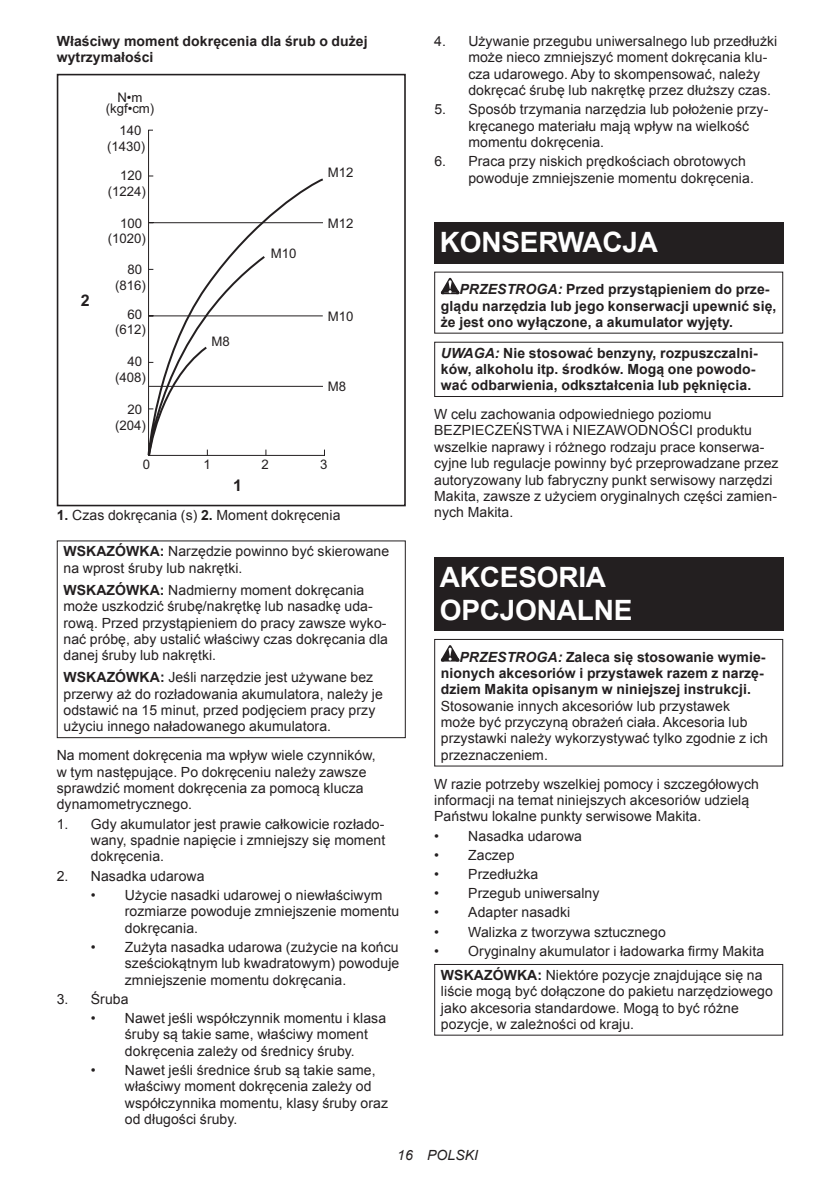
<style>
.page{position:relative;width:840px;height:1191px;background:#fff}
.page>*{position:absolute;margin:0;border:0;box-sizing:border-box;transform-origin:0 0}
.t1{font:700 28px/32.8px "Arial";letter-spacing:-.01em;color:#fff}
.t2{font:700 16px "Arial";color:#231f20}
.t3{font:14px/16.4px "Arial";letter-spacing:.005em;color:#231f20}
.t4{font:700 14px/16.4px "Arial";letter-spacing:.005em;color:#231f20}
.t5{font:italic 14px "Arial";letter-spacing:.005em;color:#231f20}
.t6{font:13.2px/15.8px "Arial";color:#231f20;text-align:right}
.s1{font-weight:700}
.s2{font-style:italic}
</style>
<div class="page">
<div style="left:57px;top:74px;width:348px;height:432px;border:2px solid #231f20"></div>
<svg style="left:147px;top:177px;width:178px;height:279px"></svg>
<hr style="left:148px;top:130px;width:1px;height:326px;background:#231f20">
<div style="left:57px;top:540px;width:348px;height:198px;border:1px solid #231f20"></div>
<div style="left:434px;top:222px;width:348px;height:41px;background:#231f20"></div>
<svg style="left:440px;top:278px;width:19px;height:16px"></svg>
<div style="left:434px;top:342px;width:348px;height:55px;border:1px solid #231f20"></div>
<div style="left:434px;top:557px;width:348px;height:74px;background:#231f20"></div>
<svg style="left:440px;top:645px;width:19px;height:16px"></svg>
<div style="left:434px;top:639px;width:348px;height:127px;border:1px solid #231f20"></div>
<div style="left:434px;top:964px;width:348px;height:71px;border:1px solid #231f20"></div>
<p class="t4" style="left:57px;top:33px;width:312px">Właściwy moment dokręcenia dla śrub o dużej wytrzymałości</p>
<p class="t6" style="left:106px;top:92px;width:50px;line-height:10.6px;text-align:center">N•m (kgf•cm)</p>
<p class="t2" style="left:81px;top:290px;width:10px">2</p>
<p class="t6" style="left:107px;top:123px;width:40px">140 (1430)</p>
<p class="t6" style="left:108px;top:168px;width:40px">120 (1224)</p>
<p class="t6" style="left:108px;top:215px;width:40px">100 (1020)</p>
<p class="t6" style="left:115px;top:262px;width:32px">80 (816)</p>
<p class="t6" style="left:115px;top:306px;width:32px">60 (612)</p>
<p class="t6" style="left:115px;top:354px;width:32px">40 (408)</p>
<p class="t6" style="left:115px;top:401px;width:32px">20 (204)</p>
<p class="t6" style="left:211px;top:334px;width:20px">M8</p>
<p class="t6" style="left:271px;top:245px;width:27px">M10</p>
<p class="t6" style="left:143px;top:457px;width:9px">0</p>
<p class="t6" style="left:203px;top:457px;width:9px">1</p>
<p class="t6" style="left:261px;top:457px;width:9px">2</p>
<p class="t2" style="left:233px;top:474px;width:10px">1</p>
<p class="t6" style="left:328px;top:165px;width:27px">M12</p>
<p class="t6" style="left:328px;top:215px;width:27px">M12</p>
<p class="t6" style="left:328px;top:309px;width:27px">M10</p>
<p class="t6" style="left:328px;top:379px;width:20px">M8</p>
<p class="t6" style="left:320px;top:457px;width:9px">3</p>
<p class="t3" style="left:57px;top:507px;width:285px"><span class="s1">1.</span> Czas dokręcania (s) <span class="s1">2.</span> Moment dokręcenia</p>
<p class="t3" style="left:63px;top:543px;width:327px"><span class="s1">WSKAZÓWKA:</span> Narzędzie powinno być skierowane na wprost śruby lub nakrętki.</p>
<p class="t3" style="left:63px;top:582px;width:326px"><span class="s1">WSKAZÓWKA:</span> Nadmierny moment dokręcania może uszkodzić śrubę/nakrętkę lub nasadkę uda&shy;rową. Przed przystąpieniem do pracy zawsze wyko&shy;nać próbę, aby ustalić właściwy czas dokręcania dla danej śruby lub nakrętki.</p>
<p class="t3" style="left:63px;top:669px;width:320px"><span class="s1">WSKAZÓWKA:</span> Jeśli narzędzie jest używane bez przerwy aż do rozładowania akumulatora, należy je odstawić na 15 minut, przed podjęciem pracy przy użyciu innego naładowanego akumulatora.</p>
<p class="t3" style="left:57px;top:747px;width:320px">Na moment dokręcenia ma wpływ wiele czynników, w tym następujące. Po dokręceniu należy zawsze sprawdzić moment dokręcenia za pomocą klucza dynamometrycznego.</p>
<p class="t3" style="left:91px;top:815px;width:296px;text-align:justify;text-indent:-34px">1. Gdy akumulator jest prawie całkowicie rozłado&shy;wany, spadnie napięcie i zmniejszy się moment dokręcenia.</p>
<p class="t3" style="left:57px;top:867px;width:149px">2. Nasadka udarowa</p>
<p class="t3" style="left:125px;top:886px;width:276px;text-indent:-34px">• Użycie nasadki udarowej o niewłaściwym rozmiarze powoduje zmniejszenie momentu dokręcania.</p>
<p class="t3" style="left:125px;top:938px;width:276px;text-align:justify;text-indent:-34px">• Zużyta nasadka udarowa (zużycie na końcu sześciokątnym lub kwadratowym) powoduje zmniejszenie momentu dokręcania.</p>
<p class="t3" style="left:57px;top:990px;width:73px">3. Śruba</p>
<p class="t3" style="left:125px;top:1010px;width:262px;text-indent:-34px">• Nawet jeśli współczynnik momentu i klasa śruby są takie same, właściwy moment dokręcenia zależy od średnicy śruby.</p>
<p class="t3" style="left:125px;top:1062px;width:264px;text-indent:-34px">• Nawet jeśli średnice śrub są takie same, właściwy moment dokręcenia zależy od współczynnika momentu, klasy śruby oraz od długości śruby.</p>
<p class="t3" style="left:468px;top:33px;width:310px;text-indent:-34px">4. Używanie przegubu uniwersalnego lub przedłużki może nieco zmniejszyć moment dokręcania klu&shy;cza udarowego. Aby to skompensować, należy dokręcać śrubę lub nakrętkę przez dłuższy czas.</p>
<p class="t3" style="left:468px;top:101px;width:301px;text-indent:-34px">5. Sposób trzymania narzędzia lub położenie przy&shy;kręcanego materiału mają wpływ na wielkość momentu dokręcenia.</p>
<p class="t3" style="left:468px;top:153px;width:287px;text-indent:-34px">6. Praca przy niskich prędkościach obrotowych powoduje zmniejszenie momentu dokręcenia.</p>
<h1 class="t1" style="left:439px;top:227px;width:220px">KONSERWACJA</h1>
<p class="t4" style="left:440px;top:281px;width:337px;text-indent:19px"><span class="s2">PRZESTROGA:</span> Przed przystąpieniem do prze&shy;glądu narzędzia lub jego konserwacji upewnić się, że jest ono wyłączone, a akumulator wyjęty.</p>
<p class="t4" style="left:440px;top:345px;width:318px"><span class="s2">UWAGA:</span> Nie stosować benzyny, rozpuszczalni&shy;ków, alkoholu itp. środków. Mogą one powodo&shy;wać odbarwienia, odkształcenia lub pęknięcia.</p>
<p class="t3" style="left:434px;top:406px;width:346px">W celu zachowania odpowiedniego poziomu BEZPIECZEŃSTWA i NIEZAWODNOŚCI produktu wszelkie naprawy i różnego rodzaju prace konserwa&shy;cyjne lub regulacje powinny być przeprowadzane przez autoryzowany lub fabryczny punkt serwisowy narzędzi Makita, zawsze z użyciem oryginalnych części zamien&shy;nych Makita.</p>
<h1 class="t1" style="left:439px;top:561px;width:194px">AKCESORIA<br>OPCJONALNE</h1>
<p class="t4" style="left:440px;top:649px;width:326px;text-indent:19px"><span class="s2">PRZESTROGA:</span> Zaleca się stosowanie wymie&shy;nionych akcesoriów i przystawek razem z narzę&shy;dziem Makita opisanym w niniejszej instrukcji.</p>
<p class="t3" style="left:440px;top:697px;width:328px">Stosowanie innych akcesoriów lub przystawek może być przyczyną obrażeń ciała. Akcesoria lub przystawki należy wykorzystywać tylko zgodnie z ich przeznaczeniem.</p>
<p class="t3" style="left:434px;top:775px;width:326px">W razie potrzeby wszelkiej pomocy i szczegółowych informacji na temat niniejszych akcesoriów udzielą<br>Państwu lokalne punkty serwisowe Makita.</p>
<p class="t3" style="left:434px;top:827px;width:149px">• Nasadka udarowa</p>
<p class="t3" style="left:434px;top:847px;width:82px">• Zaczep</p>
<p class="t3" style="left:434px;top:866px;width:106px">• Przedłużka</p>
<p class="t3" style="left:434px;top:885px;width:167px">• Przegub uniwersalny</p>
<p class="t3" style="left:434px;top:904px;width:137px">• Adapter nasadki</p>
<p class="t3" style="left:434px;top:923px;width:233px">• Walizka z tworzywa sztucznego</p>
<p class="t3" style="left:434px;top:939px;width:331px;line-height:23.8px;text-align:center">• Oryginalny akumulator i ładowarka firmy Makita<br><span class="s1">WSKAZÓWKA:</span> Niektóre pozycje znajdujące się na</p>
<p class="t3" style="left:440px;top:983px;width:333px">liście mogą być dołączone do pakietu narzędziowego jako akcesoria standardowe. Mogą to być różne pozycje, w zależności od kraju.</p>
<p class="t5" style="left:397px;top:1146px;width:82px">16 POLSKI</p>
</div>
